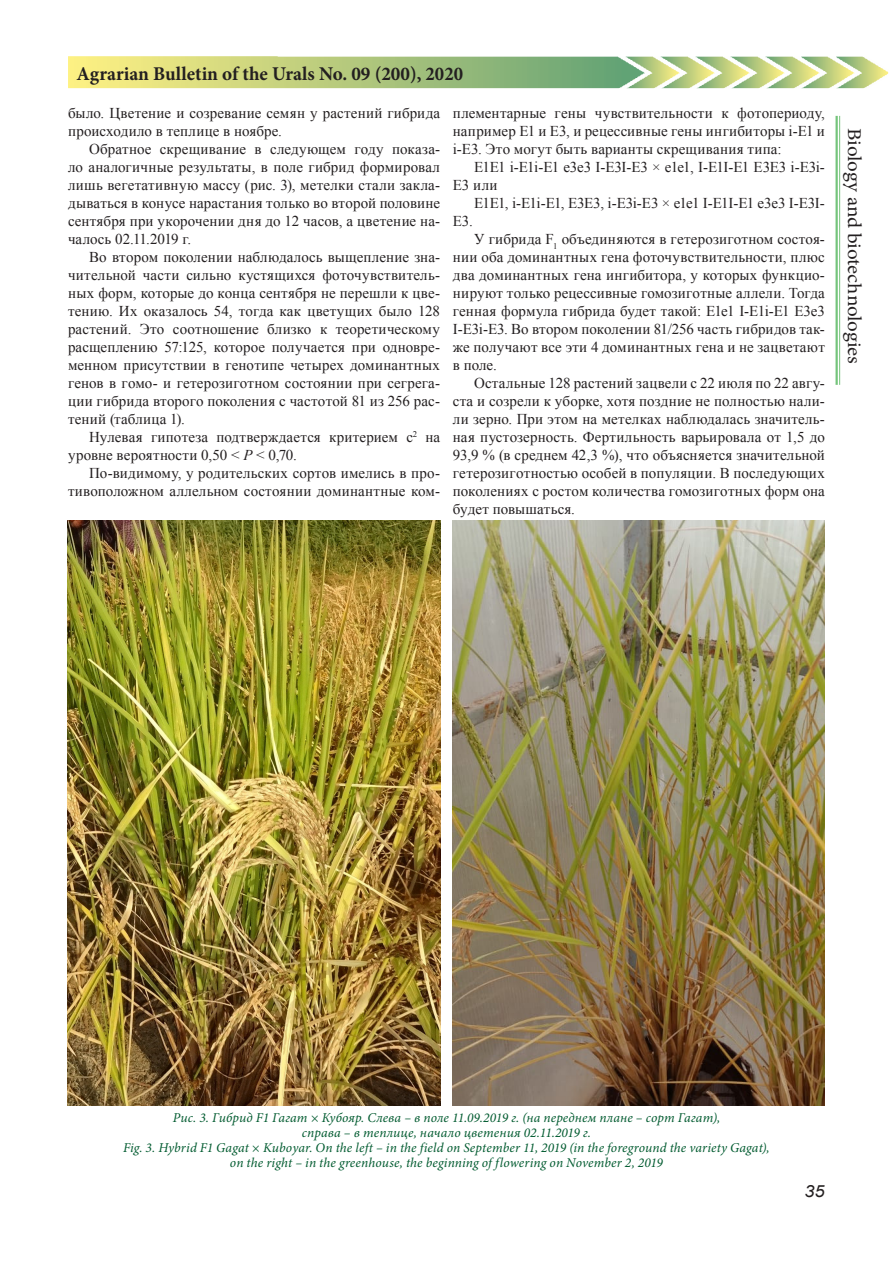
<style>
.page{position:relative;width:893px;height:1263px;background:#fff}
.page>*{position:absolute;margin:0;border:0;box-sizing:border-box;transform-origin:0 0}
.t1{font:700 19.5px "Minion Pro";color:#231f20}
.t2{font:19.5px "Minion Pro";letter-spacing:-.01em;color:#231f20;scale:1.08 1}
.t3{font:italic 16.8px "Arial";color:#231f20;scale:1.08 1}
.Обычный{font:15px/18px "Times New Roman";letter-spacing:.005em;color:#231f20;text-align:justify}
.Обычный-2{font:15px/18px "Times New Roman";letter-spacing:-.03em;color:#231f20}
.рисунок{font:italic 13.5px "Minion Pro";letter-spacing:.01em;color:#025b30}
.s1{font-style:italic}
</style>
<div class="page">
<hr style="left:835px;top:116px;width:3px;height:269px;background:#40ae49">
<hr style="left:839px;top:116px;width:1px;height:269px;background:#40ae49">
<img style="left:68px;top:56px;width:820px;height:32px">
<img style="left:67px;top:521px;width:373px;height:585px">
<img style="left:453px;top:521px;width:372px;height:584px">
<h1 class="t1" style="left:77px;top:60px;width:388px">Agrarian Bulletin of the Urals No. 09 (200), 2020</h1>
<p class="Обычный" style="left:68px;top:104px;width:373px">было. Цветение и созревание семян у растений гибрида происходило в теплице в ноябре.</p>
<p class="Обычный" style="left:68px;top:140px;width:374px;text-indent:21px">Обратное скрещивание в следующем году показа&shy;ло аналогичные результаты, в поле гибрид формировал лишь вегетативную массу (рис. 3), метелки стали закла&shy;дываться в конусе нарастания только во второй половине сентября при укорочении дня до 12 часов, а цветение на&shy;чалось 02.11.2019 г.</p>
<p class="Обычный" style="left:68px;top:248px;width:374px;text-indent:21px">Во втором поколении наблюдалось выщепление зна&shy;чительной части сильно кустящихся фоточувствитель&shy;ных форм, которые до конца сентября не перешли к цве&shy;тению. Их оказалось 54, тогда как цветущих было 128 растений. Это соотношение близко к теоретическому расщеплению 57:125, которое получается при одновре&shy;менном присутствии в генотипе четырех доминантных генов в гомо- и гетерозиготном состоянии при сегрега&shy;ции гибрида второго поколения с частотой 81 из 256 рас&shy;тений (таблица 1).</p>
<p class="Обычный" style="left:68px;top:428px;width:374px;text-indent:21px">Нулевая гипотеза подтверждается критерием c<sup>2</sup> на уровне вероятности 0,50 &lt; <span class="s1">P</span> &lt; 0,70.</p>
<p class="Обычный" style="left:68px;top:464px;width:374px;text-align:right">По-видимому, у родительских сортов имелись в про&shy;тивоположном аллельном состоянии доминантные ком-</p>
<p class="Обычный" style="left:453px;top:104px;width:374px">плементарные гены чувствительности к фотопериоду, например E1 и E3, и рецессивные гены ингибиторы i-E1 и i-E3. Это могут быть варианты скрещивания типа:</p>
<p class="Обычный-2" style="left:453px;top:158px;width:374px;text-indent:21px">E1E1 i-E1i-E1 e3e3 I-E3I-E3 × e1e1, I-E1I-E1 E3E3 i-E3i-<br>E3 или</p>
<p class="Обычный-2" style="left:474px;top:194px;width:352px">E1E1, i-E1i-E1, E3E3, i-E3i-E3 × e1e1 I-E1I-E1 e3e3 I-E3I-</p>
<p class="Обычный" style="left:453px;top:212px;width:21px">E3.</p>
<p class="Обычный" style="left:453px;top:230px;width:374px;text-indent:21px">У гибрида F<sub>1</sub> объединяются в гетерозиготном состоя&shy;нии оба доминантных гена фоточувствительности, плюс два доминантных гена ингибитора, у которых функцио&shy;нируют только рецессивные гомозиготные аллели. Тогда генная формула гибрида будет такой: E1e1 I-E1i-E1 E3e3<br>I-E3i-E3. Во втором поколении 81/256 часть гибридов так&shy;же получают все эти 4 доминантных гена и не зацветают в поле.</p>
<p class="Обычный" style="left:453px;top:374px;width:374px;text-indent:21px">Остальные 128 растений зацвели с 22 июля по 22 авгу&shy;ста и созрели к уборке, хотя поздние не полностью нали&shy;ли зерно. При этом на метелках наблюдалась значитель&shy;ная пустозерность. Фертильность варьировала от 1,5 до 93,9 % (в среднем 42,3 %), что объясняется значительной гетерозиготностью особей в популяции. В последующих поколениях с ростом количества гомозиготных форм она будет повышаться.</p>
<h1 class="t2" style="left:868px;top:128px;width:220px;rotate:90deg">Biology and biotechnologies</h1>
<p class="рисунок" style="left:173px;top:1108px;width:549px">Рис. 3. Гибрид F1 Гагат × Кубояр. Слева – в поле 11.09.2019 г. (на переднем плане – сорт Гагат),</p>
<p class="рисунок" style="left:302px;top:1123px;width:291px">справа – в теплице, начало цветения 02.11.2019 г.</p>
<p class="рисунок" style="left:123px;top:1138px;width:648px">Fig. 3. Hybrid F1 Gagat × Kuboyar. On the left – in the field on September 11, 2019 (in the foreground the variety Gagat),</p>
<p class="рисунок" style="left:230px;top:1153px;width:435px">on the right – in the greenhouse, the beginning of flowering on November 2, 2019</p>
<p class="t3" style="left:804px;top:1181px;width:20px">35</p>
</div>
